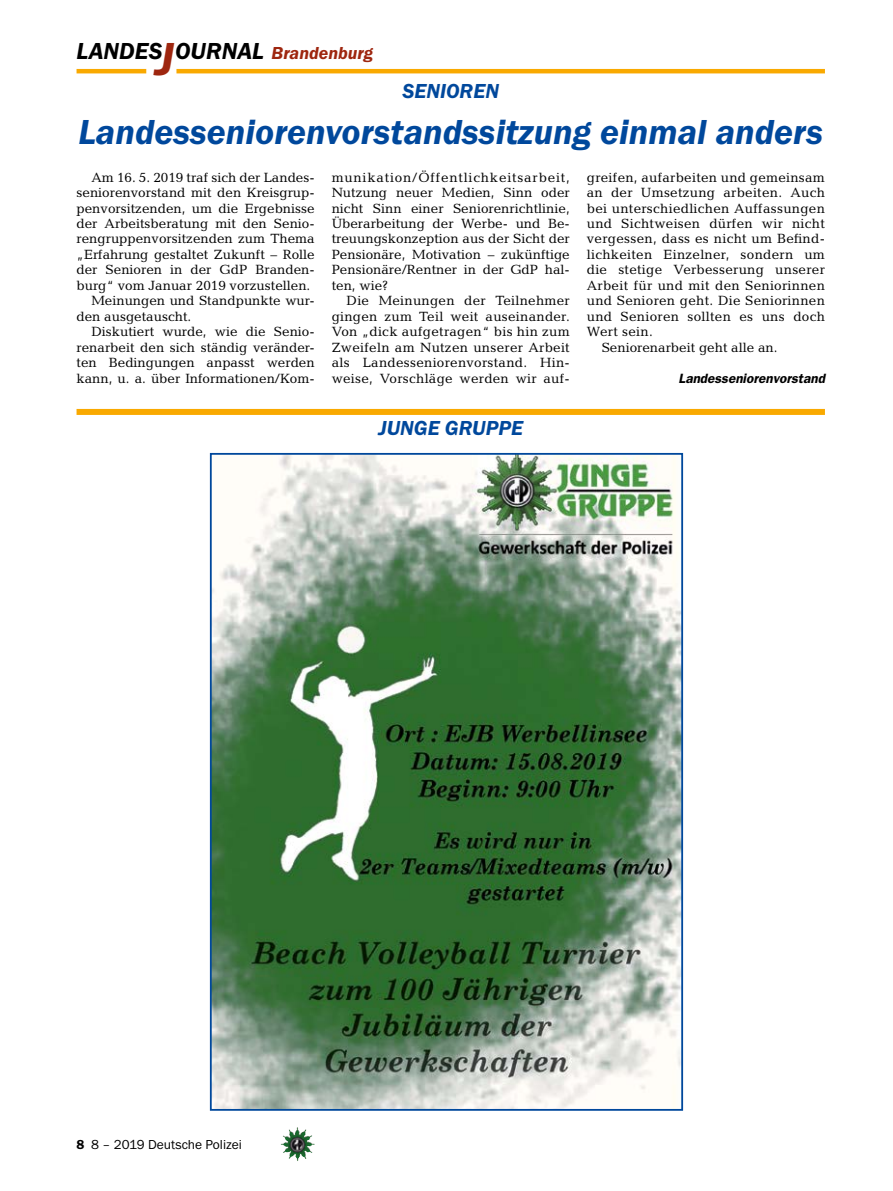
<style>
.page{position:relative;width:893px;height:1191px;background:#fff}
.page>*{position:absolute;margin:0;border:0;box-sizing:border-box;transform-origin:0 0}
._03__HEADLINE_2spalt{font:italic 600 36px "Franklin Gothic Itc T";color:#00489c}
.t1{font:italic 600 24px "Franklin Gothic Itc T";color:#000}
._01__RUBRIKENZEILE_m{font:italic 600 21px "Franklin Gothic Itc T";color:#00489c}
._01__RUBRIKENZEILE_o{font:italic 600 21px "Franklin Gothic Itc T";color:#00489c}
._09__GRUNDTEXT___Blo{font:13.5px/15.5px "Candida";color:#000;text-align:justify}
.t2{font:13.5px "Franklin Gothic Itc T";color:#000}
._13__UNTERSCHRIFT_Ar{font:italic 600 13.5px "Franklin Gothic";color:#000}
.s1{font-size:48px;color:#9e260f}
.s2{font-size:18px;color:#9e260f}
.s3{font-weight:600}
</style>
<div class="page">
<hr style="left:77px;top:69px;width:69px;height:4px;background:#f9a900">
<hr style="left:176px;top:69px;width:649px;height:4px;background:#f9a900">
<img style="left:281px;top:1128px;width:16px;height:24px">
<img style="left:213px;top:456px;width:467px;height:651px">
<div style="left:210px;top:453px;width:473px;height:657px;border:2px solid #00489c"></div>
<div style="left:77px;top:409px;width:748px;height:6px;background:#f9a900"></div>
<h2 class="t1" style="left:77px;top:37px;width:298px">LANDES<span class="s1">J</span>OURNAL <span class="s2">Brandenburg</span></h2>
<p class="_01__RUBRIKENZEILE_o" style="left:402px;top:79px;width:98px">SENIOREN</p>
<p class="_03__HEADLINE_2spalt" style="left:78px;top:111px;width:746px">Landesseniorenvorstandssitzung einmal anders</p>
<p class="_09__GRUNDTEXT___Blo" style="left:77px;top:169px;width:240px;text-indent:15px">Am 16. 5. 2019 traf sich der Landes&shy;seniorenvorstand mit den Kreisgrup&shy;penvorsitzenden, um die Ergebnisse der Arbeitsberatung mit den Senio&shy;rengruppenvorsitzenden zum Thema „Erfahrung gestaltet Zukunft – Rolle der Senioren in der GdP Branden&shy;burg“ vom Januar 2019 vorzustellen.</p>
<p class="_09__GRUNDTEXT___Blo" style="left:77px;top:293px;width:240px;text-indent:15px">Meinungen und Standpunkte wur&shy;den ausgetauscht.</p>
<p class="_09__GRUNDTEXT___Blo" style="left:77px;top:324px;width:240px;text-indent:15px">Diskutiert wurde, wie die Senio&shy;renarbeit den sich ständig veränder&shy;ten Bedingungen anpasst werden kann, u. a. über Informationen/Kom-</p>
<p class="_09__GRUNDTEXT___Blo" style="left:332px;top:169px;width:240px">munikation/Öffentlichkeitsarbeit, Nutzung neuer Medien, Sinn oder nicht Sinn einer Seniorenrichtlinie, Überarbeitung der Werbe- und Be&shy;treuungskonzeption aus der Sicht der Pensionäre, Motivation – zukünftige Pensionäre/Rentner in der GdP hal&shy;ten, wie?</p>
<p class="_09__GRUNDTEXT___Blo" style="left:332px;top:293px;width:240px;text-indent:15px">Die Meinungen der Teilnehmer gingen zum Teil weit auseinander.<br>Von „dick aufgetragen“ bis hin zum Zweifeln am Nutzen unserer Arbeit als Landesseniorenvorstand. Hin&shy;weise, Vorschläge werden wir auf-</p>
<p class="_01__RUBRIKENZEILE_m" style="left:378px;top:415px;width:146px">JUNGE GRUPPE</p>
<p class="_09__GRUNDTEXT___Blo" style="left:587px;top:169px;width:240px">greifen, aufarbeiten und gemeinsam an der Umsetzung arbeiten. Auch bei unterschiedlichen Auffassungen und Sichtweisen dürfen wir nicht vergessen, dass es nicht um Befind&shy;lichkeiten Einzelner, sondern um die stetige Verbesserung unserer Arbeit für und mit den Seniorinnen und Senioren geht. Die Seniorinnen und Senioren sollten es uns doch Wert sein.</p>
<p class="_09__GRUNDTEXT___Blo" style="left:602px;top:339px;width:177px">Seniorenarbeit geht alle an.</p>
<p class="_13__UNTERSCHRIFT_Ar" style="left:679px;top:370px;width:148px">Landesseniorenvorstand</p>
<p class="t2" style="left:77px;top:1136px;width:167px"><span class="s3">8</span> 8 – 2019 Deutsche Polizei</p>
</div>
